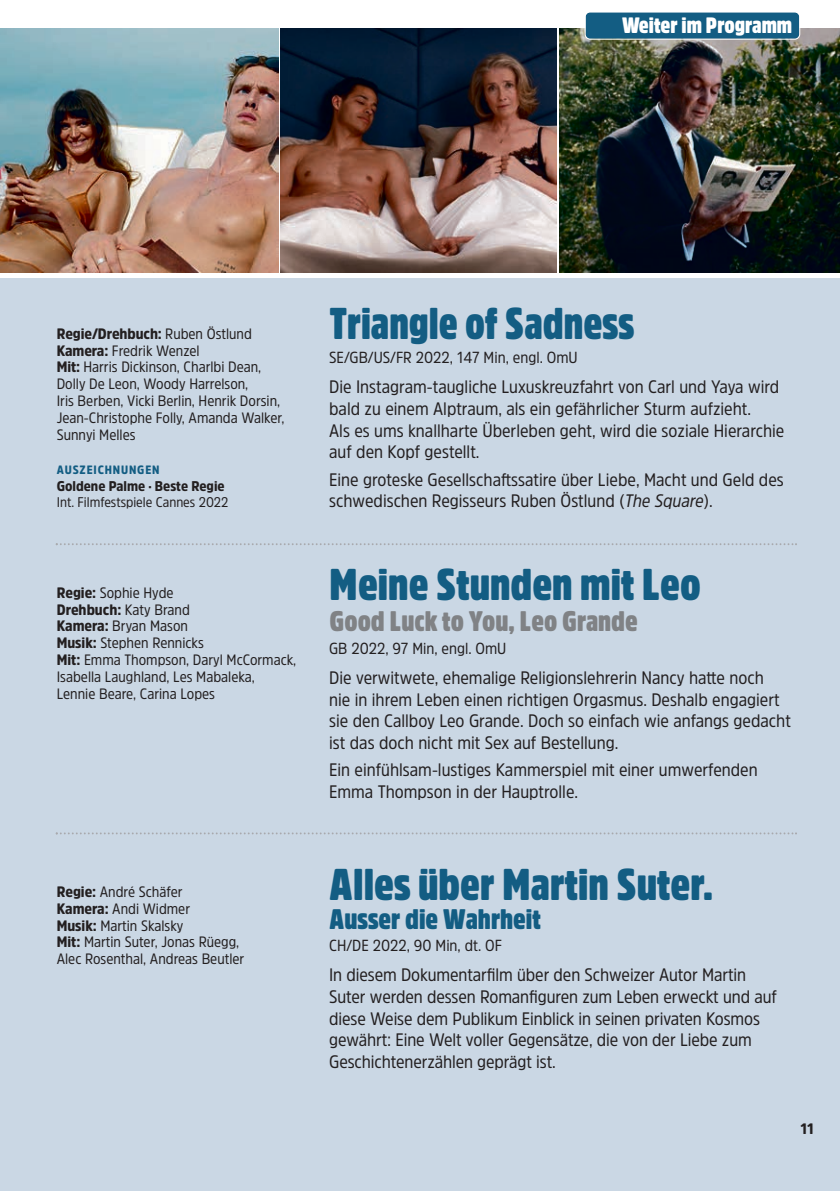
<style>
.page{position:relative;width:840px;height:1191px;background:#fff}
.page>*{position:absolute;margin:0;border:0;box-sizing:border-box;transform-origin:0 0}
.t1{font:900 44px "Amsi Pro Cond";color:#135d83}
.t2{font:900 44px "Amsi Pro Cond";color:#135d83;scale:.96 1}
.t3{font:900 28px "Amsi Pro Cond";color:#808285}
.t4{font:900 28px "Amsi Pro Cond";color:#135d83}
.t5{font:900 22px "Amsi Pro Cond";color:#fff}
.t6{font:18px/21.6px "Amsi Pro Narw";color:#231f20}
.t7{font:16px "Amsi Pro Narw";color:#231f20}
.t8{font:15px/16.8px "Amsi Pro Narw";color:#231f20}
.t9{font:900 15px "Amsi Pro Narw";color:#231f20}
.t10{font:14px "Amsi Pro Narw";color:#231f20}
.t11{font:900 14px "Amsi Pro Narw";color:#231f20}
.t12{font:900 12px "Amsi Pro Narw";letter-spacing:.07em;color:#135d83}
.s1{font-weight:900}
.s2{font-style:italic}
</style>
<div class="page">
<div style="left:0;top:278px;width:839px;height:913px;background:#cad7e4"></div>
<img style="left:0;top:28px;width:278px;height:244px">
<img style="left:281px;top:28px;width:275px;height:244px">
<img style="left:559px;top:28px;width:280px;height:244px">
<svg style="left:584px;top:12px;width:215px;height:28px;background:#24688a"></svg>
<svg style="left:56px;top:832px;width:740px;height:2px"></svg>
<svg style="left:56px;top:543px;width:740px;height:2px"></svg>
<p class="t5" style="left:621px;top:17px;width:171px">Weiter im Programm</p>
<p class="t8" style="left:57px;top:326px;width:229px"><span class="s1">Regie/Drehbuch:</span> Ruben Östlund<br><span class="s1">Kamera:</span> Fredrik Wenzel<br><span class="s1">Mit:</span> Harris Dickinson, Charlbi Dean,<br>Dolly De Leon, Woody Harrelson,<br>Iris Berben, Vicki Berlin, Henrik Dorsin,<br>Jean-Christophe Folly, Amanda Walker,<br>Sunnyi Melles</p>
<p class="t12" style="left:57px;top:465px;width:104px">AUSZEICHNUNGEN</p>
<p class="t11" style="left:57px;top:481px;width:169px">Goldene Palme · Beste Regie</p>
<p class="t10" style="left:57px;top:497px;width:173px">Int. Filmfestspiele Cannes 2022</p>
<p class="t8" style="left:57px;top:585px;width:241px"><span class="s1">Regie:</span> Sophie Hyde<br><span class="s1">Drehbuch:</span> Katy Brand<br><span class="s1">Kamera:</span> Bryan Mason<br><span class="s1">Musik:</span> Stephen Rennicks<br><span class="s1">Mit:</span> Emma Thompson, Daryl McCormack,<br>Isabella Laughland, Les Mabaleka,<br>Lennie Beare, Carina Lopes</p>
<p class="t8" style="left:57px;top:884px;width:189px"><span class="s1">Regie:</span> André Schäfer<br><span class="s1">Kamera:</span> Andi Widmer<br><span class="s1">Musik:</span> Martin Skalsky<br><span class="s1">Mit:</span> Martin Suter, Jonas Rüegg,<br>Alec Rosenthal, Andreas Beutler</p>
<h1 class="t2" style="left:329px;top:308px;width:319px">Triangle of Sadness</h1>
<p class="t7" style="left:329px;top:352px;width:250px">SE/GB/US/FR 2022, 147 Min, engl. OmU</p>
<p class="t6" style="left:329px;top:377px;width:456px">Die Instagram-taugliche Luxuskreuzfahrt von Carl und Yaya wird bald zu einem Alptraum, als ein gefährlicher Sturm aufzieht.<br>Als es ums knallharte Überleben geht, wird die soziale Hierarchie auf den Kopf gestellt.</p>
<p class="t6" style="left:329px;top:469px;width:456px">Eine groteske Gesellschaftssatire über Liebe, Macht und Geld des schwedischen Regisseurs Ruben Östlund (<span class="s2">The Square</span>).</p>
<h1 class="t1" style="left:329px;top:569px;width:373px">Meine Stunden mit Leo</h1>
<h2 class="t3" style="left:329px;top:611px;width:309px">Good Luck to You, Leo Grande</h2>
<p class="t7" style="left:329px;top:643px;width:179px">GB 2022, 97 Min, engl. OmU</p>
<p class="t6" style="left:329px;top:668px;width:463px">Die verwitwete, ehemalige Religionslehrerin Nancy hatte noch<br>nie in ihrem Leben einen richtigen Orgasmus. Deshalb engagiert sie den Callboy Leo Grande. Doch so einfach wie anfangs gedacht ist das doch nicht mit Sex auf Bestellung.</p>
<p class="t6" style="left:329px;top:760px;width:430px">Ein einfühlsam-lustiges Kammerspiel mit einer umwerfenden<br>Emma Thompson in der Hauptrolle.</p>
<h1 class="t1" style="left:329px;top:868px;width:384px">Alles über Martin Suter.</h1>
<h2 class="t4" style="left:329px;top:908px;width:213px">Ausser die Wahrheit</h2>
<p class="t7" style="left:329px;top:940px;width:174px">CH/DE 2022, 90 Min, dt. OF</p>
<p class="t6" style="left:329px;top:965px;width:449px">In diesem Dokumentarfilm über den Schweizer Autor Martin Suter werden dessen Romanfiguren zum Leben erweckt und auf diese Weise dem Publikum Einblick in seinen privaten Kosmos gewährt: Eine Welt voller Gegensätze, die von der Liebe zum Geschichtenerzählen geprägt ist.</p>
<p class="t9" style="left:800px;top:1123px;width:15px">11</p>
</div>
